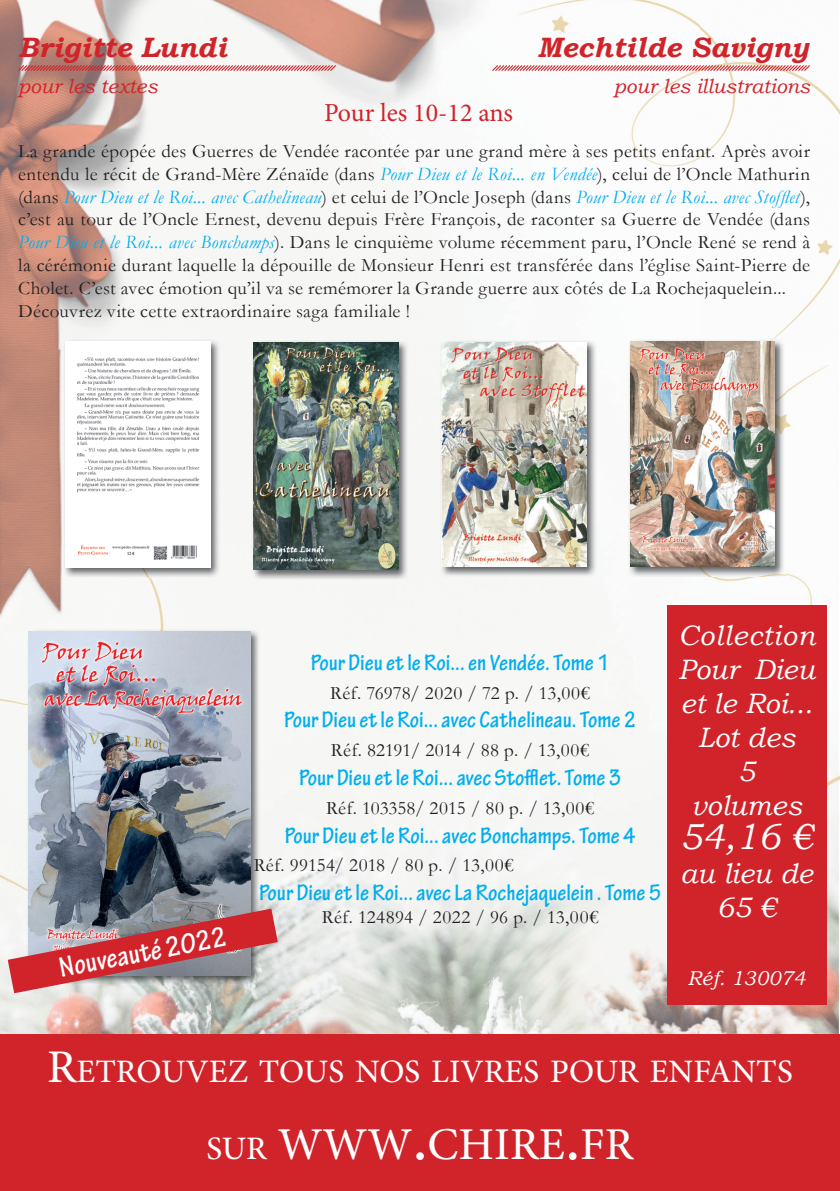
<style>
.page{position:relative;width:840px;height:1191px;background:#fff}
.page>*{position:absolute;margin:0;border:0;box-sizing:border-box;transform-origin:0 0}
.t1{font:44.8px "Adobe Hebrew";color:#fff}
.t2{font:italic 36px "Bookman Old Style";color:#fff}
.t3{font:32.2px "Adobe Hebrew";color:#fff}
.t4{font:700 condensed 30px "Tekton Pro";color:#fff}
.t5{font:italic 28px/34px "Bookman Old Style";color:#fff;text-align:center}
.t6{font:italic 700 28px "Bookman Old Style";color:#d1232a}
.t7{font:26px "Minion Pro";color:#d1232a}
.t8{font:700 condensed 24px "Tekton Pro";color:#00aeef}
.t9{font:italic 20px "Bookman Old Style";color:#d1232a}
.t10{font:italic 20px "Bookman Old Style";color:#fff}
.t11{font:19px/22.8px "Garamond";letter-spacing:.02em;color:#231f20}
.s1{font-style:italic;color:#00aeef}
.s2{font-size:46px}
.s3{font-size:32.2px}
.s4{font-size:64px}
</style>
<div class="page">
<img style="left:0;top:0;width:839px;height:349px">
<img style="left:0;top:349px;width:69px;height:686px">
<img style="left:210px;top:349px;width:69px;height:686px">
<img style="left:350px;top:349px;width:139px;height:686px">
<img style="left:560px;top:359px;width:69px;height:676px">
<img style="left:770px;top:365px;width:69px;height:670px">
<img style="left:69px;top:577px;width:141px;height:52px">
<img style="left:279px;top:761px;width:71px;height:274px">
<img style="left:489px;top:576px;width:71px;height:459px">
<img style="left:629px;top:576px;width:141px;height:459px">
<img style="left:69px;top:993px;width:141px;height:42px">
<img style="left:251px;top:340px;width:157px;height:240px">
<img style="left:253px;top:342px;width:145px;height:227px">
<img style="left:439px;top:340px;width:157px;height:236px">
<img style="left:441px;top:342px;width:145px;height:224px">
<img style="left:627px;top:339px;width:157px;height:237px">
<img style="left:629px;top:342px;width:145px;height:224px">
<img style="left:63px;top:339px;width:157px;height:238px">
<img style="left:65px;top:342px;width:145px;height:225px">
<svg style="left:17px;top:64px;width:320px;height:8px"></svg>
<svg style="left:490px;top:64px;width:320px;height:8px"></svg>
<div style="left:666px;top:604px;width:160px;height:400px;background:#d1232a"></div>
<img style="left:27px;top:629px;width:233px;height:279px">
<img style="left:29px;top:631px;width:221px;height:277px">
<svg style="left:8px;top:908px;width:270px;height:85px;background:#b9757a"></svg>
<div style="left:0;top:1035px;width:839px;height:156px;background:#d1232a"></div>
<h3 class="t6" style="left:18px;top:27px;width:210px">Brigitte Lundi</h3>
<h3 class="t6" style="left:537px;top:27px;width:272px">Mechtilde Savigny</h3>
<p class="t9" style="left:18px;top:72px;width:141px">pour les textes</p>
<p class="t9" style="left:613px;top:72px;width:198px">pour les illustrations</p>
<h3 class="t7" style="left:324px;top:97px;width:190px">Pour les 10-12 ans</h3>
<p class="t11" style="left:18px;top:139px;width:793px">La grande épopée des Guerres de Vendée racontée par une grand mère à ses petits enfant. Après avoir entendu le récit de Grand-Mère Zénaïde (dans <span class="s1">Pour Dieu et le Roi... en Vendée</span>), celui de l’Oncle Mathurin (dans <span class="s1">Pour Dieu et le Roi... avec Cathelineau</span>) et celui de l’Oncle Joseph (dans <span class="s1">Pour Dieu et le Roi... avec Stofflet</span>), c’est au tour de l’Oncle Ernest, devenu depuis Frère François, de raconter sa Guerre de Vendée (dans <span class="s1">Pour Dieu et le Roi... avec Bonchamps</span>). Dans le cinquième volume récemment paru, l’Oncle René se rend à la cérémonie durant laquelle la dépouille de Monsieur Henri est transférée dans l’église Saint-Pierre de Cholet. C’est avec émotion qu’il va se remémorer la Grande guerre aux côtés de La Rochejaquelein...<br>Découvrez vite cette extraordinaire saga familiale !</p>
<h3 class="t4" style="left:56px;top:950px;width:171px;rotate:-11deg">Nouveauté 2022</h3>
<p class="t8" style="left:311px;top:648px;width:300px">Pour Dieu et le Roi... en Vendée. Tome 1</p>
<p class="t11" style="left:330px;top:680px;width:261px">Réf. 76978 / 2020 / 72 p. / 13,00€</p>
<p class="t8" style="left:284px;top:706px;width:353px">Pour Dieu et le Roi... avec Cathelineau. Tome 2</p>
<p class="t11" style="left:331px;top:738px;width:260px">Réf. 82191 / 2014 / 88 p. / 13,00€</p>
<p class="t8" style="left:299px;top:763px;width:323px">Pour Dieu et le Roi... avec Stofflet. Tome 3</p>
<p class="t11" style="left:326px;top:796px;width:270px">Réf. 103358 / 2015 / 80 p. / 13,00€</p>
<p class="t8" style="left:285px;top:821px;width:352px">Pour Dieu et le Roi... avec Bonchamps. Tome 4</p>
<p class="t11" style="left:253px;top:853px;width:261px">Réf. 99154 / 2018 / 80 p. / 13,00€</p>
<p class="t8" style="left:259px;top:878px;width:403px">Pour Dieu et le Roi... avec La Rochejaquelein . Tome 5</p>
<p class="t11" style="left:322px;top:905px;width:278px">Réf. 124894 / 2022 / 96 p. / 13,00€</p>
<h3 class="t5" style="left:677px;top:617px;width:138px">Collection<br>Pour Dieu et le Roi...<br>Lot des<br>5<br>volumes</h3>
<h2 class="t2" style="left:679px;top:812px;width:135px">54,16 €</h2>
<h3 class="t5" style="left:679px;top:855px;width:134px">au lieu de<br>65 €</h3>
<p class="t10" style="left:687px;top:964px;width:119px">Réf. 130074</p>
<h3 class="t3" style="left:47px;top:1052px;width:747px"><span class="s2">R</span>ETROUVEZ TOUS NOS LIVRES POUR ENFANTS</h3>
<h1 class="t1" style="left:206px;top:1117px;width:428px"><span class="s3">SUR</span> WWW<span class="s4">.</span>CHIRE<span class="s4">.</span>FR</h1>
</div>
